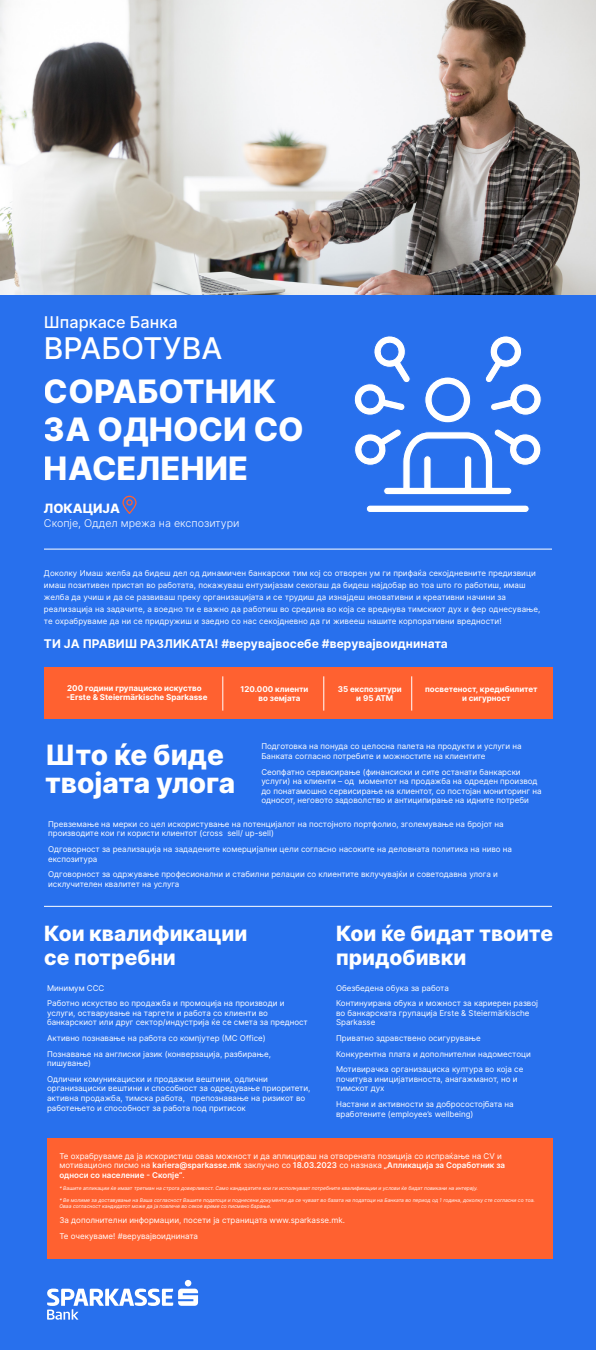
<style>
.page{position:relative;width:596px;height:1350px;background:#fff}
.page>*{position:absolute;margin:0;border:0;box-sizing:border-box;transform-origin:0 0}
.t1{font:800 32.3px/38.6px "Inter";color:#fff}
.t2{font:500 29.9px "Inter";color:#fff}
.t3{font:800 28px/28.1px "Inter";color:#fff}
.t4{font:800 21px/24px "Inter";color:#fff}
.t5{font:500 16.2px "Inter";color:#fff}
.t6{font:800 12.8px "Inter";color:#fff}
.t7{font:700 12px "Inter";letter-spacing:.005em;color:#fff}
.t8{font:300 10.7px "Inter";color:#fff}
.t9{font:8px/9.6px "Inter";color:#fff}
.t10{font:700 8px/9px "Inter";color:#fff}
.t11{font:italic 5px/6px "Inter";color:#fff}
.s1{font-weight:600}
</style>
<div class="page">
<img style="left:0;top:0;width:595px;height:295px">
<div style="left:0;top:295px;width:595px;height:1055px;background:#2870ed"></div>
<hr style="left:44px;top:548px;width:507px;height:1px;background:#fff">
<hr style="left:44px;top:906px;width:507px;height:1px;background:#fff">
<svg style="left:122px;top:496px;width:14px;height:18px"></svg>
<div style="left:44px;top:667px;width:507px;height:52px;background:#ff6130"></div>
<hr style="left:222px;top:676px;width:1px;height:34px;background:#fff">
<hr style="left:323px;top:676px;width:1px;height:34px;background:#fff">
<hr style="left:411px;top:676px;width:1px;height:34px;background:#fff">
<div style="left:47px;top:1138px;width:505px;height:121px;background:#ff6130"></div>
<svg style="left:47px;top:1280px;width:151px;height:39px"></svg>
<div style="left:366px;top:505px;width:163px;height:7px;background:#fff;border-radius:4px"></div>
<div style="left:365px;top:504px;width:164px;height:9px;border:1px solid #2870ed;border-radius:4px"></div>
<svg style="left:354px;top:336px;width:188px;height:159px"></svg>
<h3 class="t5" style="left:44px;top:310px;width:135px">Шпаркасе Банка</h3>
<h2 class="t2" style="left:44px;top:326px;width:180px">ВРАБОТУВА</h2>
<h1 class="t1" style="left:44px;top:370px;width:261px">СОРАБОТНИК<br>ЗА ОДНОСИ СО<br>НАСЕЛЕНИЕ</h1>
<h3 class="t6" style="left:44px;top:499px;width:77px">ЛОКАЦИЈА</h3>
<h3 class="t8" style="left:44px;top:515px;width:197px">Скопје, Оддел мрежа на експозитури</h3>
<p class="t9" style="left:44px;top:567px;width:497px;line-height:12px">Доколку Имаш желба да бидеш дел од динамичен банкарски тим кој со отворен ум ги прифаќа секојдневните предизвици имаш позитивен пристап во работата, покажуваш ентузијазам секогаш да бидеш најдобар во тоа што го работиш, имаш желба да учиш и да се развиваш преку организацијата и се трудиш да изнајдеш иновативни и креативни начини за реализација на задачите, а воедно ти е важно да работиш во средина во која се вреднува тимскиот дух и фер однесување, те охрабруваме да ни се придружиш и заедно со нас секојдневно да ги живееш нашите корпоративни вредности!</p>
<h3 class="t7" style="left:44px;top:635px;width:405px">ТИ ЈА ПРАВИШ РАЗЛИКАТА! #верувајвосебе #верувајвоиднината</h3>
<p class="t10" style="left:66px;top:683px;width:142px">200 години групациско искуство -Erste &amp; Steiermärkische Sparkasse</p>
<p class="t10" style="left:461px;top:684px;width:77px;text-indent:-37px">посветеност, кредибилитет и сигурност</p>
<p class="t10" style="left:258px;top:684px;width:51px;text-indent:-18px">120.000 клиенти во земјата</p>
<p class="t10" style="left:356px;top:684px;width:47px;text-indent:-18px">35 експозитури и 95 ATM</p>
<h3 class="t3" style="left:45px;top:740px;width:191px">Што ќе биде твојата улога</h3>
<p class="t9" style="left:261px;top:741px;width:262px">Подготовка на понуда со целосна палета на продукти и услуги на<br>Банката согласно потребите и можностите на клиентите</p>
<p class="t9" style="left:261px;top:766px;width:281px">Сеопфатно сервисирање (финансиски и сите останати банкарски услуги) на клиенти – од моментот на продажба на одреден производ до понатамошно сервисирање на клиентот, со постојан мониторинг на односот, неговото задоволство и антиципирање на идните потреби</p>
<p class="t9" style="left:48px;top:819px;width:457px">Превземање на мерки со цел искористување на потенцијалот на постојното портфолио, зголемување на бројот на производите кои ги користи клиентот (cross sell/ up-sell)</p>
<p class="t9" style="left:48px;top:844px;width:465px">Одговорност за реализација на зададените комерцијални цели согласно насоките на деловната политика на ниво на експозитура</p>
<p class="t9" style="left:48px;top:869px;width:451px">Одговорност за одржување професионални и стабилни релации со клиентите вклучувајќи и советодавна улога и исклучителен квалитет на услуга</p>
<h3 class="t4" style="left:44px;top:920px;width:204px">Кои квалификации се потребни</h3>
<h3 class="t4" style="left:336px;top:920px;width:218px">Кои ќе бидат твоите придобивки</h3>
<p class="t9" style="left:47px;top:980px;width:239px;line-height:15.6px">Минимум ССС<br>Работно искуство во продажба и промоција на производи и</p>
<p class="t9" style="left:47px;top:1008px;width:262px">услуги, остварување на таргети и работа со клиенти во банкарскиот или друг сектор/индустрија ќе се смета за предност</p>
<p class="t9" style="left:47px;top:1030px;width:225px;line-height:15.6px">Активно познавање на работа со компјутер (MC Office)<br>Познавање на англиски јазик (конверзација, разбирање,</p>
<p class="t9" style="left:47px;top:1055px;width:222px;line-height:15.6px">пишување)<br>Одлични комуникациски и продажни вештини, одлични</p>
<p class="t9" style="left:47px;top:1083px;width:265px">организациски вештини и способност за одредување приоритети, активна продажба, тимска работа, препознавање на ризикот во работењето и способност за работа под притисок</p>
<p class="t9" style="left:336px;top:980px;width:203px;line-height:15.6px">Обезбедена обука за работа<br>Континуирана обука и можност за кариерен развој</p>
<p class="t9" style="left:336px;top:1008px;width:195px">во банкарската групација Erste &amp; Steiermärkische<br>Sparkasse</p>
<p class="t9" style="left:336px;top:1030px;width:196px;line-height:15.6px">Приватно здравствено осигурување<br>Конкурентна плата и дополнителни надоместоци<br>Мотивирачка организациска култура во која се</p>
<p class="t9" style="left:336px;top:1074px;width:183px">почитува иницијативноста, анагажманот, но и тимскот дух</p>
<p class="t9" style="left:336px;top:1099px;width:179px">Настани и активности за добросостојбата на вработените (employee’s wellbeing)</p>
<p class="t9" style="left:59px;top:1150px;width:447px">Те охрабруваме да ја искористиш оваа можност и да аплицираш на отворената позиција со испраќање на CV и мотивационо писмо на <span class="s1">kariera@sparkasse.mk</span> заклучно со <span class="s1">18.03.2023</span> со назнака <span class="s1">„Апликација за Соработник за односи со население - Скопје“</span>.</p>
<p class="t11" style="left:59px;top:1184px;width:420px">* Вашите апликации ќе имаат третман на строга доверливост. Само кандидатите кои ги исполнуваат потребните квалификации и услови ќе бидат повикани на интервју.</p>
<p class="t11" style="left:59px;top:1196px;width:476px">* Ве молиме за доставување на Ваша согласност Вашите податоци и поднесени документи да се чуваат во базата на податоци на Банката во период од 1 година, доколку сте согласни со тоа.<br>Оваа согласност кандидатот може да ја повлече во секое време со писмено барање.</p>
<p class="t9" style="left:59px;top:1212px;width:287px;line-height:15.6px">За дополнителни информации, посети ја страницата www.sparkasse.mk.<br>Те очекуваме! #верувајвоиднината</p>
</div>
